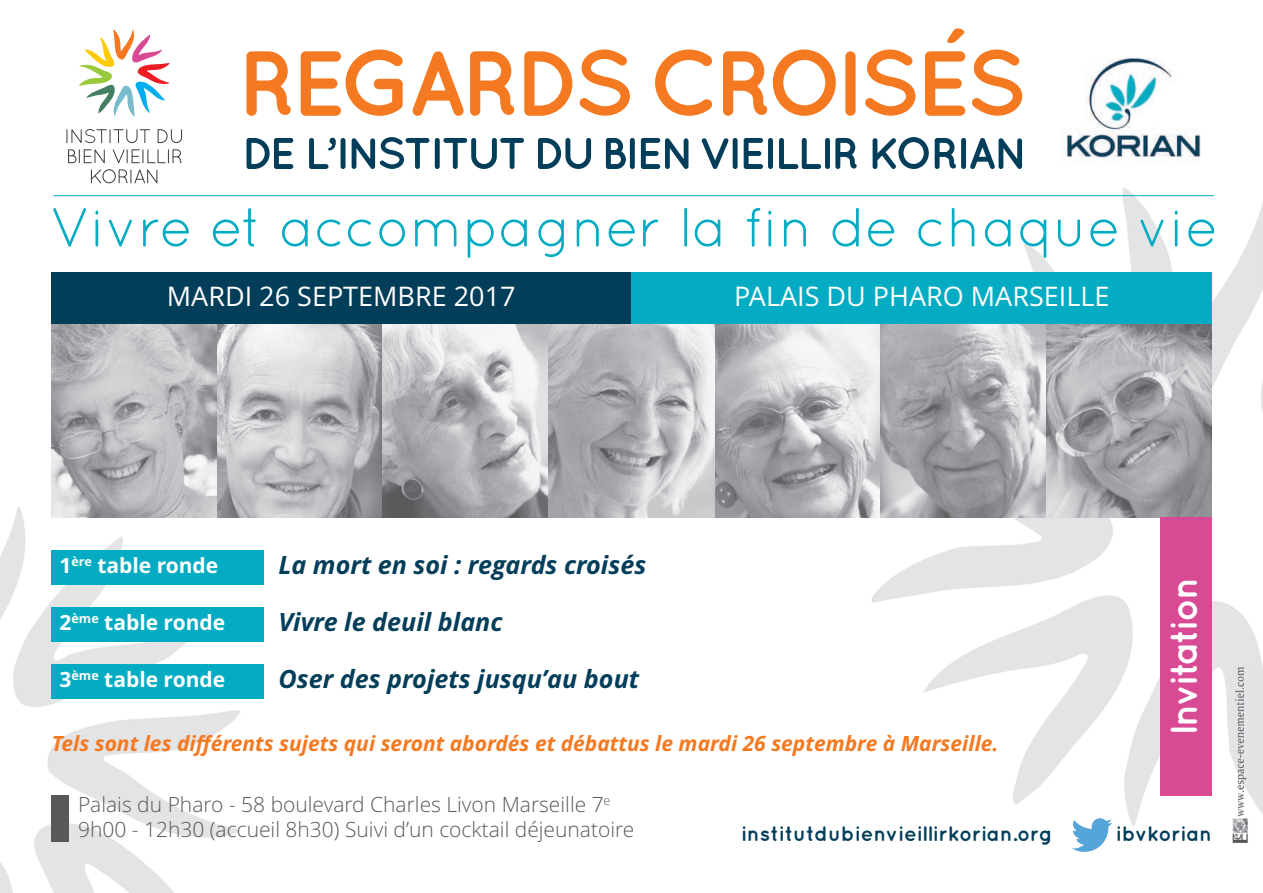
<style>
.page{position:relative;width:1263px;height:893px;background:#fff}
.page>*{position:absolute;margin:0;border:0;box-sizing:border-box;transform-origin:0 0}
.t1{font:700 37.65px "Quicksand";letter-spacing:-.05em;color:#fff}
.t2{font:27px "Open Sans";color:#fff}
.t3{font:italic 700 25.2px "Open Sans";color:#023e5a}
.t4{font:300 21px/25.2px "Open Sans";color:#57585a}
.t5{font:italic 700 21px "Open Sans";color:#f47921}
.t6{font:700 21px "Open Sans";color:#fff}
.t7{font:700 21px "Quicksand";color:#023e5a}
</style>
<div class="page">
<img style="left:0;top:507px;width:255px;height:386px">
<img style="left:843px;top:160px;width:420px;height:692px">
<img style="left:1230px;top:664px;width:22px;height:184px">
<img style="left:51px;top:323px;width:1161px;height:194px">
<div style="left:51px;top:551px;width:213px;height:34px;background:#03acc2"></div>
<div style="left:51px;top:272px;width:580px;height:51px;background:#023e5a"></div>
<div style="left:631px;top:272px;width:581px;height:51px;background:#03acc2"></div>
<div style="left:51px;top:796px;width:17px;height:46px;background:#57585a"></div>
<div style="left:1161px;top:517px;width:51px;height:279px;background:#d94a95"></div>
<div style="left:51px;top:608px;width:213px;height:34px;background:#03acc2"></div>
<div style="left:51px;top:665px;width:213px;height:34px;background:#03acc2"></div>
<svg style="left:246px;top:51px;width:45px;height:65px"></svg>
<svg style="left:301px;top:50px;width:102px;height:66px"></svg>
<svg style="left:412px;top:51px;width:52px;height:65px"></svg>
<svg style="left:470px;top:51px;width:45px;height:65px"></svg>
<svg style="left:524px;top:51px;width:48px;height:65px"></svg>
<svg style="left:579px;top:50px;width:51px;height:66px"></svg>
<svg style="left:655px;top:50px;width:57px;height:66px"></svg>
<svg style="left:723px;top:50px;width:113px;height:66px"></svg>
<div style="left:845px;top:51px;width:10px;height:65px;background:#f47921;border-radius:5px"></div>
<svg style="left:865px;top:50px;width:50px;height:66px"></svg>
<svg style="left:925px;top:28px;width:40px;height:88px"></svg>
<svg style="left:972px;top:50px;width:50px;height:66px"></svg>
<svg style="left:246px;top:138px;width:47px;height:31px"></svg>
<svg style="left:309px;top:138px;width:27px;height:31px"></svg>
<hr style="left:341px;top:138px;width:4px;height:31px;background:#023e5a;border-radius:2px">
<svg style="left:352px;top:137px;width:77px;height:32px"></svg>
<div style="left:435px;top:138px;width:5px;height:31px;background:#023e5a;border-radius:2px"></div>
<svg style="left:443px;top:138px;width:81px;height:31px"></svg>
<svg style="left:538px;top:138px;width:53px;height:31px"></svg>
<svg style="left:606px;top:138px;width:20px;height:31px"></svg>
<div style="left:630px;top:138px;width:5px;height:31px;background:#023e5a;border-radius:2px"></div>
<svg style="left:641px;top:138px;width:47px;height:31px"></svg>
<svg style="left:701px;top:138px;width:28px;height:31px"></svg>
<div style="left:733px;top:138px;width:5px;height:31px;background:#023e5a;border-radius:2px"></div>
<svg style="left:744px;top:138px;width:19px;height:31px"></svg>
<div style="left:768px;top:138px;width:5px;height:31px;background:#023e5a;border-radius:2px"></div>
<svg style="left:779px;top:138px;width:42px;height:31px"></svg>
<div style="left:825px;top:138px;width:5px;height:31px;background:#023e5a;border-radius:2px"></div>
<svg style="left:835px;top:138px;width:22px;height:31px"></svg>
<svg style="left:872px;top:137px;width:57px;height:32px"></svg>
<svg style="left:935px;top:138px;width:21px;height:31px"></svg>
<div style="left:961px;top:138px;width:5px;height:31px;background:#023e5a;border-radius:2px"></div>
<svg style="left:970px;top:138px;width:52px;height:31px"></svg>
<svg style="left:53px;top:208px;width:33px;height:39px"></svg>
<hr style="left:95px;top:219px;width:3px;height:28px;background:#03acc2">
<svg style="left:109px;top:220px;width:23px;height:27px"></svg>
<svg style="left:143px;top:219px;width:46px;height:28px"></svg>
<svg style="left:213px;top:208px;width:43px;height:39px"></svg>
<svg style="left:282px;top:219px;width:26px;height:28px"></svg>
<svg style="left:317px;top:219px;width:23px;height:28px"></svg>
<svg style="left:348px;top:219px;width:23px;height:28px"></svg>
<svg style="left:379px;top:219px;width:26px;height:28px"></svg>
<svg style="left:415px;top:220px;width:41px;height:27px"></svg>
<svg style="left:468px;top:219px;width:26px;height:39px"></svg>
<svg style="left:501px;top:219px;width:26px;height:28px"></svg>
<svg style="left:538px;top:219px;width:26px;height:38px"></svg>
<svg style="left:577px;top:220px;width:22px;height:27px"></svg>
<svg style="left:609px;top:219px;width:26px;height:28px"></svg>
<svg style="left:643px;top:220px;width:15px;height:27px"></svg>
<hr style="left:684px;top:208px;width:3px;height:39px;background:#03acc2">
<svg style="left:695px;top:219px;width:25px;height:28px"></svg>
<svg style="left:747px;top:208px;width:13px;height:39px"></svg>
<hr style="left:768px;top:219px;width:3px;height:28px;background:#03acc2">
<svg style="left:784px;top:220px;width:22px;height:27px"></svg>
<svg style="left:832px;top:208px;width:27px;height:39px"></svg>
<svg style="left:868px;top:219px;width:26px;height:28px"></svg>
<svg style="left:918px;top:219px;width:23px;height:28px"></svg>
<svg style="left:952px;top:208px;width:22px;height:39px"></svg>
<svg style="left:985px;top:219px;width:25px;height:28px"></svg>
<svg style="left:1020px;top:219px;width:26px;height:39px"></svg>
<svg style="left:1058px;top:219px;width:22px;height:28px"></svg>
<svg style="left:1090px;top:219px;width:27px;height:28px"></svg>
<svg style="left:1140px;top:220px;width:24px;height:27px"></svg>
<hr style="left:1175px;top:219px;width:2px;height:28px;background:#03acc2">
<svg style="left:1188px;top:219px;width:25px;height:28px"></svg>
<hr style="left:53px;top:195px;width:1160px;height:1px;background:#03acc2">
<svg style="left:66px;top:129px;width:116px;height:54px"></svg>
<svg style="left:79px;top:29px;width:91px;height:87px"></svg>
<img style="left:1062px;top:58px;width:143px;height:104px">
<img style="left:1108px;top:819px;width:5px;height:15px">
<p class="t2" style="left:167px;top:280px;width:350px">MARDI 26 SEPTEMBRE 2017</p>
<p class="t2" style="left:734px;top:280px;width:377px">PALAIS DU PHARO MARSEILLE</p>
<p class="t6" style="left:60px;top:554px;width:160px">1<sup>ère</sup> table ronde</p>
<p class="t3" style="left:278px;top:551px;width:369px">La mort en soi : regards croisés</p>
<p class="t6" style="left:60px;top:611px;width:167px">2<sup>ème</sup> table ronde</p>
<p class="t3" style="left:278px;top:608px;width:226px">Vivre le deuil blanc</p>
<p class="t6" style="left:60px;top:668px;width:167px">3<sup>ème</sup> table ronde</p>
<p class="t3" style="left:278px;top:665px;width:362px">Oser des projets jusqu’au bout</p>
<p class="t5" style="left:52px;top:732px;width:948px">Tels sont les différents sujets qui seront abordés et débattus le mardi 26 septembre à Marseille.</p>
<h1 class="t1" style="left:1171px;top:736px;width:161px;rotate:-90deg">Invitation</h1>
<p class="t4" style="left:78px;top:792px;width:558px">Palais du Pharo - 58 boulevard Charles Livon Marseille 7<sup>e<br></sup>9h00 - 12h30 (accueil 8h30) Suivi d’un cocktail déjeunatoire</p>
<p class="t7" style="left:741px;top:826px;width:313px">institutdubienvieillirkorian.org</p>
<p class="t7" style="left:1116px;top:826px;width:98px">ibvkorian</p>
</div>
